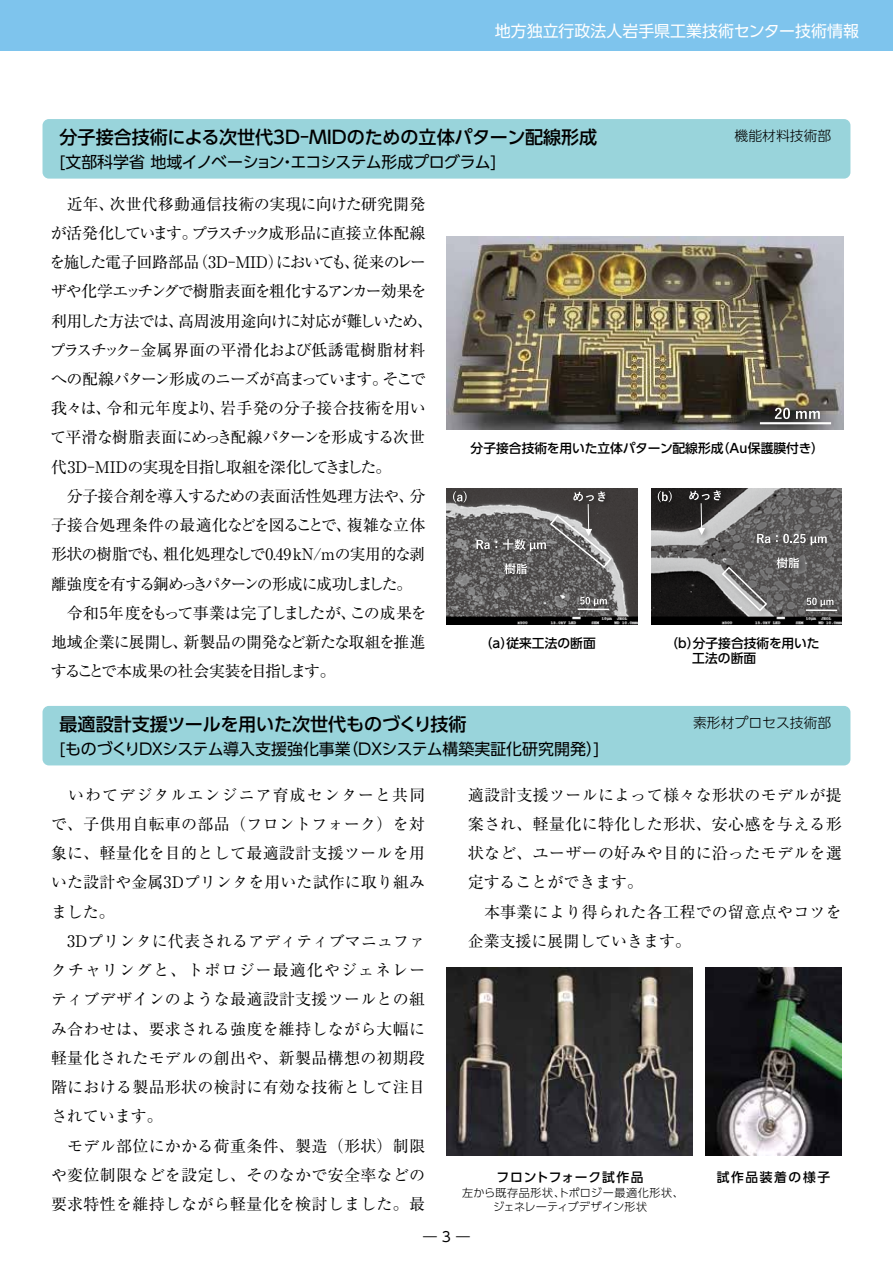
<style>
.page{position:relative;width:893px;height:1263px;background:#fff}
.page>*{position:absolute;margin:0;border:0;box-sizing:border-box;transform-origin:0 0}
.t1{font:500 18px "UD Shin Go Pro";color:#000}
.t2{font:15.9px/29.2px "Ryumin Pro";letter-spacing:.01em;color:#000}
.t3{font:15.9px/29.2px "Ryumin Pro";letter-spacing:-.04em;color:#000}
.t4{font:15.9px/29.2px "Ryumin Pro";letter-spacing:-.045em;color:#000}
.t5{font:15.9px "UD Shin Go Pro";letter-spacing:-.02em;color:#000}
.t6{font:15.9px "UD Shin Go Pro";color:#fff}
.t7{font:300 13.8px "UD Shin Go Pro";color:#000}
.t8{font:13.8px "UD Shin Go Pro";color:#000}
.t9{font:500 12.75px/14.9px "UD Shin Go Pro";color:#000}
.t10{font:500 12.75px "UD Shin Go Pro";letter-spacing:.075em;color:#000}
.t11{font:500 12.75px "UD Shin Go Pro";letter-spacing:.125em;color:#000}
.t12{font:300 11.1px/14.9px "UD Shin Go Pro";letter-spacing:.02em;color:#000;text-align:center}
</style>
<div class="page">
<div style="left:0;top:0;width:893px;height:51px;background:#7ec4ed"></div>
<div style="left:43px;top:706px;width:807px;height:59px;background:#99d4db;border-radius:6px"></div>
<div style="left:43px;top:119px;width:807px;height:60px;background:#99d4db;border-radius:6px"></div>
<img style="left:446px;top:236px;width:398px;height:193px">
<img style="left:446px;top:489px;width:192px;height:135px">
<img style="left:651px;top:489px;width:191px;height:135px">
<img style="left:446px;top:968px;width:246px;height:187px">
<img style="left:705px;top:968px;width:137px;height:187px">
<img style="left:653px;top:488px;width:189px;height:132px">
<svg style="left:776px;top:557px;width:23px;height:11px"></svg>
<svg style="left:721px;top:566px;width:47px;height:46px;background:#868686"></svg>
<svg style="left:658px;top:491px;width:14px;height:11px"></svg>
<svg style="left:807px;top:598px;width:26px;height:9px"></svg>
<hr style="left:806px;top:609px;width:31px;height:2px;background:#fff">
<svg style="left:689px;top:490px;width:32px;height:45px"></svg>
<svg style="left:757px;top:534px;width:13px;height:9px"></svg>
<svg style="left:776px;top:534px;width:51px;height:11px"></svg>
<img style="left:449px;top:488px;width:172px;height:131px">
<svg style="left:453px;top:491px;width:14px;height:12px"></svg>
<svg style="left:580px;top:597px;width:27px;height:9px"></svg>
<hr style="left:578px;top:608px;width:31px;height:2px;background:#fff">
<svg style="left:476px;top:540px;width:21px;height:9px"></svg>
<svg style="left:503px;top:491px;width:110px;height:83px;background:#6e6c6c"></svg>
<svg style="left:775px;top:408px;width:15px;height:11px"></svg>
<svg style="left:796px;top:411px;width:24px;height:8px"></svg>
<hr style="left:760px;top:422px;width:71px;height:2px;background:#fff">
<p class="t6" style="left:495px;top:18px;width:366px">地方独立行政法人岩手県工業技術センター技術情報</p>
<p class="t1" style="left:60px;top:123px;width:539px">分子接合技術による次世代3D-MIDのための立体パターン配線形成</p>
<p class="t5" style="left:60px;top:149px;width:438px">[文部科学省地域イノベーション・エコシステム形成プログラム]</p>
<p class="t7" style="left:735px;top:125px;width:98px">機能材料技術部</p>
<p class="t3" style="left:49px;top:188px;width:385px">　近年、次世代移動通信技術の実現に向けた研究開発が活発化しています。プラスチック成形品に直接立体配線を施した電子回路部品（3D-MID）においても、従来のレーザや化学エッチングで樹脂表面を粗化するアンカー効果を利用した方法では、高周波用途向けに対応が難しいため、プラスチック－金属界面の平滑化および低誘電樹脂材料への配線パターン形成のニーズが高まっています。そこで我々は、令和元年度より、岩手発の分子接合技術を用いて平滑な樹脂表面にめっき配線パターンを形成する次世代3D-MIDの実現を目指し取組を深化してきました。</p>
<p class="t4" style="left:51px;top:480px;width:377px;text-indent:16px">分子接合剤を導入するための表面活性処理方法や、分子接合処理条件の最適化などを図ることで、複雑な立体形状の樹脂でも、粗化処理なしで0.49kN/mの実用的な剥離強度を有する銅めっきパターンの形成に成功しました。　令和5年度をもって事業は完了しましたが、この成果を地域企業に展開し、新製品の開発など新たな取組を推進することで本成果の社会実装を目指します。</p>
<p class="t9" style="left:471px;top:440px;width:355px">分子接合技術を用いた立体パターン配線形成（Au保護膜付き）</p>
<p class="t9" style="left:480px;top:635px;width:118px">（a）従来工法の断面</p>
<p class="t9" style="left:692px;top:635px;width:129px;text-indent:-27px">（b）分子接合技術を用いた工法の断面</p>
<p class="t1" style="left:60px;top:710px;width:408px">最適設計支援ツールを用いた次世代ものづくり技術</p>
<p class="t5" style="left:60px;top:736px;width:544px">[ものづくりＤＸシステム導入支援強化事業（DXシステム構築実証化研究開発）]</p>
<p class="t7" style="left:693px;top:712px;width:140px">素形材プロセス技術部</p>
<p class="t2" style="left:51px;top:779px;width:376px">　いわてデジタルエンジニア育成センターと共同で、子供用自転車の部品（フロントフォーク）を対象に、軽量化を目的として最適設計支援ツールを用いた設計や金属3Dプリンタを用いた試作に取り組みました。<br>　3Dプリンタに代表されるアディティブマニュファクチャリングと、トポロジー最適化やジェネレーティブデザインのような最適設計支援ツールとの組み合わせは、要求される強度を維持しながら大幅に軽量化されたモデルの創出や、新製品構想の初期段階における製品形状の検討に有効な技術として注目されています。<br>　モデル部位にかかる荷重条件、製造（形状）制限や変位制限などを設定し、そのなかで安全率などの要求特性を維持しながら軽量化を検討しました。最</p>
<p class="t2" style="left:468px;top:779px;width:376px">適設計支援ツールによって様々な形状のモデルが提案され、軽量化に特化した形状、安心感を与える形状など、ユーザーの好みや目的に沿ったモデルを選定することができます。<br>　本事業により得られた各工程での留意点やコツを企業支援に展開していきます。</p>
<p class="t11" style="left:717px;top:1166px;width:115px">試作品装着の様子</p>
<p class="t10" style="left:496px;top:1166px;width:149px">フロントフォーク試作品</p>
<p class="t12" style="left:462px;top:1184px;width:224px">左から既存品形状、トポロジー最適化形状、ジェネレーティブデザイン形状</p>
<p class="t8" style="left:423px;top:1225px;width:48px">―３―</p>
</div>
